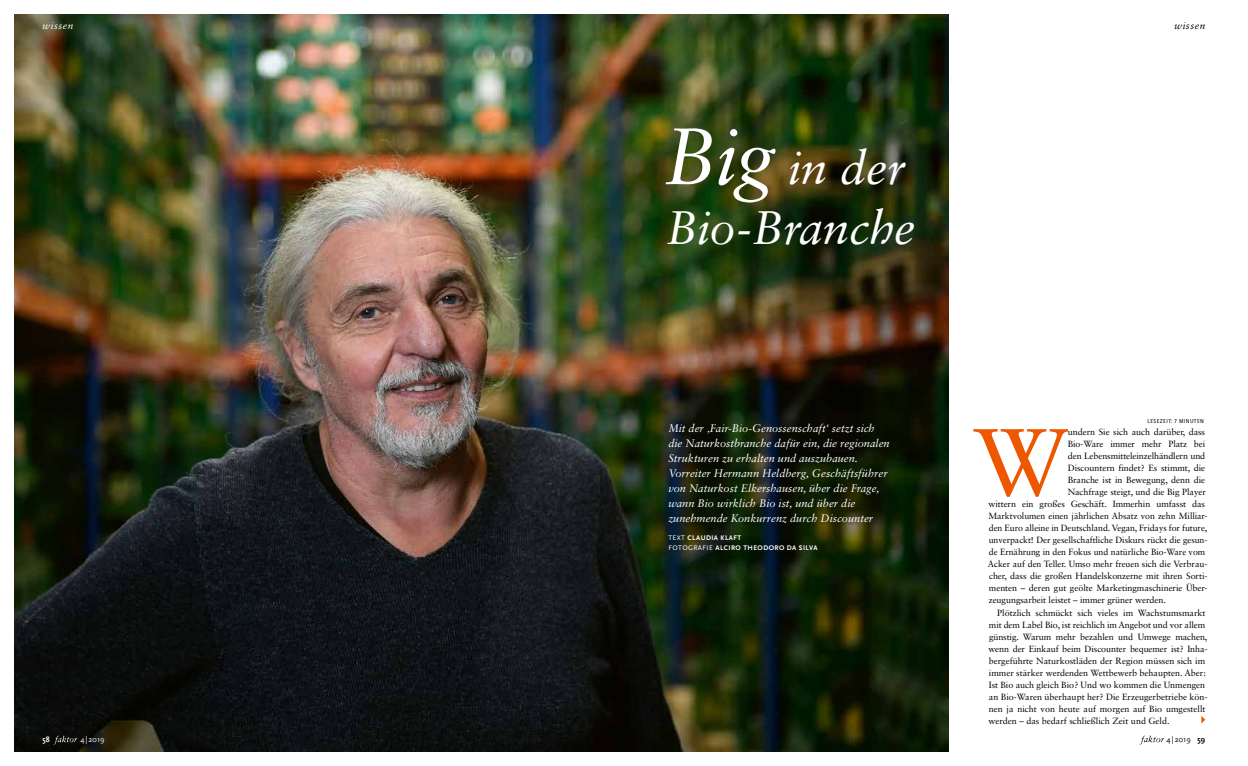
<style>
.page{position:relative;width:1248px;height:766px;background:#fff}
.page>*{position:absolute;margin:0;border:0;box-sizing:border-box;transform-origin:0 0}
.t1{font:95px "Sabon LT Std";color:#ed5700}
.t2{font:italic 47px/60px "Sabon LT Std";letter-spacing:-.005em;color:#fff}
.t3{font:italic 11px/15px "Sabon LT Std";color:#fff}
.t4{font:italic 10px "Sabon LT Std";letter-spacing:.05em;color:#000}
.t5{font:italic 10px "Sabon LT Std";letter-spacing:.05em;color:#fff}
.t6{font:9px "Sabon LT Std";letter-spacing:-.005em;color:#000}
.t7{font:8px "Scala Sans Pro";color:#000}
.t8{font:8px "Scala Sans Pro";color:#fff}
.t9{font:700 8px "Scala Sans Pro";color:#fff}
.t10{font:700 7px/10px "Scala Sans Pro";letter-spacing:.06em;color:#fff}
.t11{font:condensed 6px "Scala Sans Pro";letter-spacing:.07em;color:#000}
.s1{font-size:80px}
.s2{font-weight:400}
.s3{font-weight:700}
</style>
<div class="page">
<img style="left:14px;top:14px;width:934px;height:737px">
<svg style="left:1201px;top:716px;width:4px;height:7px"></svg>
<img style="left:1139px;top:735px;width:24px;height:9px">
<img style="left:54px;top:734px;width:24px;height:10px">
<p class="t5" style="left:43px;top:20px;width:32px">wissen</p>
<h2 class="t2" style="left:663px;top:138px;width:253px"><span class="s1">Big</span> in der<br>Bio-Branche</h2>
<p class="t4" style="left:1174px;top:20px;width:32px">wissen</p>
<p class="t3" style="left:668px;top:420px;width:223px">Mit der ‚Fair-Bio-Genossenschaft‘ setzt sich die Naturkostbranche dafür ein, die regionalen Strukturen zu erhalten und auszubauen.<br>Vorreiter Hermann Heldberg, Geschäftsführer von Naturkost Elkershausen, über die Frage, wann Bio wirklich Bio ist, und über die zunehmende Konkurrenz durch Discounter</p>
<p class="t10" style="left:668px;top:533px;width:151px"><span class="s2">TEXT</span> CLAUDIA KLAFT<br><span class="s2">FOTOGRAFIE</span> ALCIRO THEODORO DA SILVA</p>
<p class="t11" style="left:1147px;top:418px;width:58px">LESEZEIT: 7 MINUTEN</p>
<h1 class="t1" style="left:973px;top:405px;width:96px">W</h1>
<p class="t6" style="left:1067px;top:427px;width:139px">undern Sie sich auch darüber, dass</p>
<p class="t6" style="left:1067px;top:438px;width:139px">Bio-Ware immer mehr Platz bei</p>
<p class="t6" style="left:1067px;top:450px;width:139px">den Lebensmitteleinzelhändlern und</p>
<p class="t6" style="left:1067px;top:462px;width:139px">Discountern findet? Es stimmt, die</p>
<p class="t6" style="left:1067px;top:474px;width:139px">Branche ist in Bewegung, denn die</p>
<p class="t6" style="left:1067px;top:486px;width:140px">Nachfrage steigt, und die Big Player</p>
<p class="t6" style="left:988px;top:498px;width:218px">wittern ein großes Geschäft. Immerhin umfasst das</p>
<p class="t6" style="left:988px;top:511px;width:220px">Marktvolumen einen jährlichen Absatz von zehn Milliar-</p>
<p class="t6" style="left:988px;top:523px;width:220px">den Euro alleine in Deutschland. Vegan, Fridays for future,</p>
<p class="t6" style="left:988px;top:534px;width:220px">unverpackt! Der gesellschaftliche Diskurs rückt die gesun-</p>
<p class="t6" style="left:988px;top:547px;width:218px">de Ernährung in den Fokus und natürliche Bio-Ware vom</p>
<p class="t6" style="left:987px;top:558px;width:221px">Acker auf den Teller. Umso mehr freuen sich die Verbrau-</p>
<p class="t6" style="left:988px;top:570px;width:220px">cher, dass die großen Handelskonzerne mit ihren Sorti-</p>
<p class="t6" style="left:988px;top:582px;width:220px">menten – deren gut geölte Marketingmaschinerie Über-</p>
<p class="t6" style="left:988px;top:594px;width:179px">zeugungsarbeit leistet – immer grüner werden.</p>
<p class="t6" style="left:997px;top:606px;width:210px">Plötzlich schmückt sich vieles im Wachstumsmarkt</p>
<p class="t6" style="left:988px;top:618px;width:218px">mit dem Label Bio, ist reichlich im Angebot und vor allem</p>
<p class="t6" style="left:988px;top:630px;width:220px">günstig. Warum mehr bezahlen und Umwege machen,</p>
<p class="t6" style="left:988px;top:642px;width:220px">wenn der Einkauf beim Discounter bequemer ist? Inha-</p>
<p class="t6" style="left:988px;top:654px;width:218px">bergeführte Naturkostläden der Region müssen sich im</p>
<p class="t6" style="left:988px;top:666px;width:218px">immer stärker werdenden Wettbewerb behaupten. Aber:</p>
<p class="t6" style="left:988px;top:678px;width:218px">Ist Bio auch gleich Bio? Und wo kommen die Unmengen</p>
<p class="t6" style="left:988px;top:690px;width:220px">an Bio-Waren überhaupt her? Die Erzeugerbetriebe kön-</p>
<p class="t6" style="left:988px;top:702px;width:218px">nen ja nicht von heute auf morgen auf Bio umgestellt</p>
<p class="t6" style="left:988px;top:714px;width:183px">werden – das bedarf schließlich Zeit und Geld.</p>
<p class="t9" style="left:43px;top:734px;width:9px">58</p>
<p class="t8" style="left:80px;top:734px;width:26px">4|2019</p>
<p class="t7" style="left:1166px;top:734px;width:40px">4|2019 <span class="s3">59</span></p>
</div>
